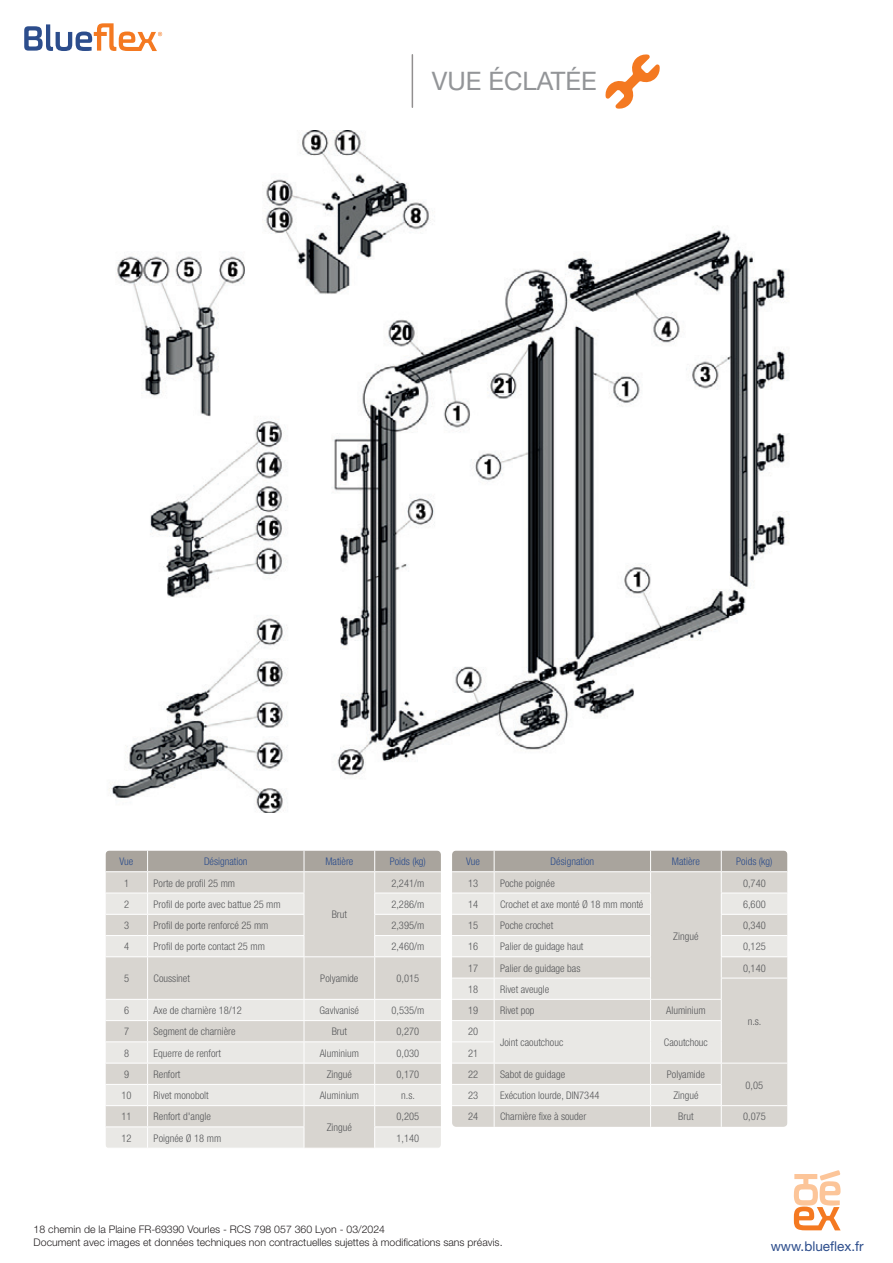
<style>
.page{position:relative;width:893px;height:1263px;background:#fff}
.page>*{position:absolute;margin:0;border:0;box-sizing:border-box;transform-origin:0 0}
.t1{font:25.5px "Helvetica Neue";color:#939598}
.t2{font:13.5px "Helvetica Neue";color:#2c4d8c}
.t3{font:300 condensed 10.5px/21.3px "Helvetica Neue";color:#57585a}
.t4{font:300 10.5px/12.6px "Helvetica Neue";color:#231f20}
.t5{font:300 condensed 10.5px "Helvetica Neue";color:#2c4d8c}
.s1{font-stretch:normal}
</style>
<div class="page">
<svg style="left:24px;top:23px;width:138px;height:28px"></svg>
<svg style="left:794px;top:1170px;width:47px;height:60px"></svg>
<hr style="left:412px;top:55px;width:1px;height:52px;background:#231f20">
<svg style="left:605px;top:54px;width:55px;height:55px"></svg>
<img style="left:109px;top:131px;width:680px;height:681px">
<svg style="left:452px;top:850px;width:335px;height:277px"></svg>
<svg style="left:105px;top:957px;width:336px;height:191px;fill:#d8d5d0"></svg>
<svg style="left:105px;top:850px;width:336px;height:106px"></svg>
<hr style="left:147px;top:957px;width:1px;height:42px;background:#fff">
<hr style="left:304px;top:957px;width:1px;height:42px;background:#fff">
<hr style="left:374px;top:957px;width:1px;height:42px;background:#fff">
<hr style="left:105px;top:999px;width:43px;height:1px;background:#fff">
<hr style="left:148px;top:999px;width:156px;height:1px;background:#fff">
<hr style="left:304px;top:999px;width:71px;height:1px;background:#fff">
<hr style="left:375px;top:999px;width:66px;height:1px;background:#fff">
<hr style="left:105px;top:1020px;width:43px;height:1px;background:#fff">
<hr style="left:148px;top:1020px;width:156px;height:1px;background:#fff">
<hr style="left:304px;top:1020px;width:71px;height:1px;background:#fff">
<hr style="left:375px;top:1020px;width:66px;height:1px;background:#fff">
<hr style="left:105px;top:1041px;width:43px;height:1px;background:#fff">
<hr style="left:148px;top:1041px;width:156px;height:1px;background:#fff">
<hr style="left:304px;top:1041px;width:71px;height:1px;background:#fff">
<hr style="left:375px;top:1041px;width:66px;height:1px;background:#fff">
<hr style="left:105px;top:1063px;width:43px;height:1px;background:#fff">
<hr style="left:148px;top:1063px;width:156px;height:1px;background:#fff">
<hr style="left:304px;top:1063px;width:71px;height:1px;background:#fff">
<hr style="left:375px;top:1063px;width:66px;height:1px;background:#fff">
<hr style="left:105px;top:1084px;width:43px;height:1px;background:#fff">
<hr style="left:148px;top:1084px;width:156px;height:1px;background:#fff">
<hr style="left:304px;top:1084px;width:71px;height:1px;background:#fff">
<hr style="left:375px;top:1084px;width:66px;height:1px;background:#fff">
<hr style="left:105px;top:1105px;width:43px;height:1px;background:#fff">
<hr style="left:148px;top:1105px;width:156px;height:1px;background:#fff">
<hr style="left:304px;top:1105px;width:71px;height:1px;background:#fff">
<hr style="left:375px;top:1105px;width:66px;height:1px;background:#fff">
<hr style="left:105px;top:1126px;width:43px;height:1px;background:#fff">
<hr style="left:148px;top:1126px;width:156px;height:1px;background:#fff">
<svg style="left:147px;top:1000px;width:1px;height:148px"></svg>
<svg style="left:304px;top:1000px;width:1px;height:148px"></svg>
<hr style="left:374px;top:1126px;width:67px;height:1px;background:#fff">
<svg style="left:374px;top:1000px;width:1px;height:148px"></svg>
<h1 class="t1" style="left:432px;top:66px;width:166px">VUE ÉCLATÉE</h1>
<p class="t5" style="left:120px;top:855px;width:15px">Vue</p>
<p class="t5" style="left:204px;top:855px;width:45px">Désignation</p>
<p class="t5" style="left:325px;top:855px;width:30px">Matière</p>
<p class="t5" style="left:390px;top:855px;width:38px">Poids (kg)</p>
<p class="t3" style="left:124px;top:872px;width:7px">1</p>
<p class="t3" style="left:154px;top:872px;width:83px">Porte de profil 25 mm</p>
<p class="t3" style="left:332px;top:904px;width:17px">Brut</p>
<p class="t3" style="left:391px;top:872px;width:34px">2,241/m</p>
<p class="t3" style="left:124px;top:893px;width:7px">2</p>
<p class="t3" style="left:154px;top:893px;width:129px">Profil de porte avec battue 25 mm</p>
<p class="t3" style="left:391px;top:893px;width:34px">2,286/m</p>
<p class="t3" style="left:124px;top:915px;width:7px">3</p>
<p class="t3" style="left:154px;top:915px;width:116px">Profil de porte renforcé 25 mm</p>
<p class="t3" style="left:391px;top:915px;width:34px">2,395/m</p>
<p class="t3" style="left:124px;top:936px;width:7px">4</p>
<p class="t3" style="left:154px;top:936px;width:113px">Profil de porte contact 25 mm</p>
<p class="t3" style="left:391px;top:936px;width:34px">2,460/m</p>
<p class="t3" style="left:124px;top:968px;width:7px">5</p>
<p class="t3" style="left:154px;top:968px;width:38px">Coussinet</p>
<p class="t3" style="left:320px;top:968px;width:40px">Polyamide</p>
<p class="t3" style="left:396px;top:968px;width:24px">0,015</p>
<p class="t3" style="left:124px;top:1000px;width:7px">6</p>
<p class="t3" style="left:154px;top:1000px;width:90px">Axe de charnière 18/12</p>
<p class="t3" style="left:320px;top:1000px;width:41px">Gavlvanisé</p>
<p class="t3" style="left:391px;top:1000px;width:34px">0,535/m</p>
<p class="t3" style="left:124px;top:1021px;width:7px">7</p>
<p class="t3" style="left:154px;top:1021px;width:84px">Segment de charnière</p>
<p class="t3" style="left:332px;top:1021px;width:17px">Brut</p>
<p class="t3" style="left:396px;top:1021px;width:24px">0,270</p>
<p class="t3" style="left:124px;top:1042px;width:7px">8</p>
<p class="t3" style="left:154px;top:1042px;width:69px">Equerre de renfort</p>
<p class="t3" style="left:320px;top:1042px;width:41px">Aluminium</p>
<p class="t3" style="left:396px;top:1042px;width:24px">0,030</p>
<p class="t3" style="left:124px;top:1063px;width:7px">9</p>
<p class="t3" style="left:154px;top:1063px;width:28px">Renfort</p>
<p class="t3" style="left:327px;top:1063px;width:27px">Zingué</p>
<p class="t3" style="left:396px;top:1063px;width:24px">0,170</p>
<p class="t3" style="left:122px;top:1085px;width:12px">10</p>
<p class="t3" style="left:154px;top:1085px;width:56px">Rivet monobolt</p>
<p class="t3" style="left:320px;top:1085px;width:41px">Aluminium</p>
<p class="t3" style="left:401px;top:1085px;width:15px">n.s.</p>
<p class="t3" style="left:122px;top:1106px;width:12px">11</p>
<p class="t3" style="left:154px;top:1106px;width:59px">Renfort d<span class="s1">'</span>angle</p>
<p class="t3" style="left:327px;top:1117px;width:27px">Zingué</p>
<p class="t3" style="left:397px;top:1106px;width:24px">0,205</p>
<p class="t3" style="left:122px;top:1127px;width:12px">12</p>
<p class="t3" style="left:154px;top:1127px;width:69px">Poignée Ø 18 mm</p>
<p class="t3" style="left:397px;top:1127px;width:24px">1,140</p>
<p class="t5" style="left:466px;top:855px;width:15px">Vue</p>
<p class="t5" style="left:551px;top:855px;width:45px">Désignation</p>
<p class="t5" style="left:672px;top:855px;width:30px">Matière</p>
<p class="t5" style="left:736px;top:855px;width:38px">Poids (kg)</p>
<p class="t3" style="left:468px;top:872px;width:12px">13</p>
<p class="t3" style="left:500px;top:872px;width:56px">Poche poignée</p>
<p class="t3" style="left:743px;top:872px;width:24px">0,740</p>
<p class="t3" style="left:468px;top:893px;width:12px">14</p>
<p class="t3" style="left:500px;top:893px;width:145px">Crochet et axe monté Ø 18 mm monté</p>
<p class="t3" style="left:743px;top:893px;width:24px">6,600</p>
<p class="t3" style="left:468px;top:915px;width:12px">15</p>
<p class="t3" style="left:500px;top:915px;width:55px">Poche crochet</p>
<p class="t3" style="left:743px;top:915px;width:24px">0,340</p>
<p class="t3" style="left:468px;top:936px;width:12px">16</p>
<p class="t3" style="left:500px;top:936px;width:85px">Palier de guidage haut</p>
<p class="t3" style="left:743px;top:936px;width:24px">0,125</p>
<p class="t3" style="left:468px;top:957px;width:12px">17</p>
<p class="t3" style="left:500px;top:957px;width:82px">Palier de guidage bas</p>
<p class="t3" style="left:743px;top:957px;width:24px">0,140</p>
<p class="t3" style="left:468px;top:978px;width:12px">18</p>
<p class="t3" style="left:500px;top:978px;width:51px">Rivet aveugle</p>
<p class="t3" style="left:748px;top:1010px;width:15px">n.s.</p>
<p class="t3" style="left:673px;top:925px;width:27px">Zingué</p>
<p class="t3" style="left:468px;top:1000px;width:12px">19</p>
<p class="t3" style="left:500px;top:1000px;width:36px">Rivet pop</p>
<p class="t3" style="left:666px;top:1000px;width:41px">Aluminium</p>
<p class="t3" style="left:468px;top:1021px;width:12px">20</p>
<p class="t3" style="left:500px;top:1031px;width:65px">Joint caoutchouc</p>
<p class="t3" style="left:664px;top:1031px;width:45px">Caoutchouc</p>
<p class="t3" style="left:468px;top:1042px;width:12px">21<br>22</p>
<p class="t3" style="left:500px;top:1063px;width:66px">Sabot de guidage</p>
<p class="t3" style="left:667px;top:1063px;width:40px">Polyamide</p>
<p class="t3" style="left:746px;top:1074px;width:19px">0,05</p>
<p class="t3" style="left:468px;top:1085px;width:12px">23</p>
<p class="t3" style="left:500px;top:1085px;width:101px">Exécution lourde, DIN7344</p>
<p class="t3" style="left:673px;top:1085px;width:27px">Zingué</p>
<p class="t3" style="left:468px;top:1106px;width:12px">24</p>
<p class="t3" style="left:500px;top:1106px;width:88px">Charnière fixe à souder</p>
<p class="t3" style="left:678px;top:1106px;width:17px">Brut</p>
<p class="t3" style="left:743px;top:1106px;width:24px">0,075</p>
<p class="t4" style="left:34px;top:1223px;width:470px">18 chemin de la Plaine FR-69390 Vourles - RCS 798 057 360 Lyon - 03/2024<br>Document avec images et données techniques non contractuelles sujettes à modifications sans préavis.</p>
<p class="t2" style="left:771px;top:1238px;width:94px">www.blueflex.fr</p>
</div>
